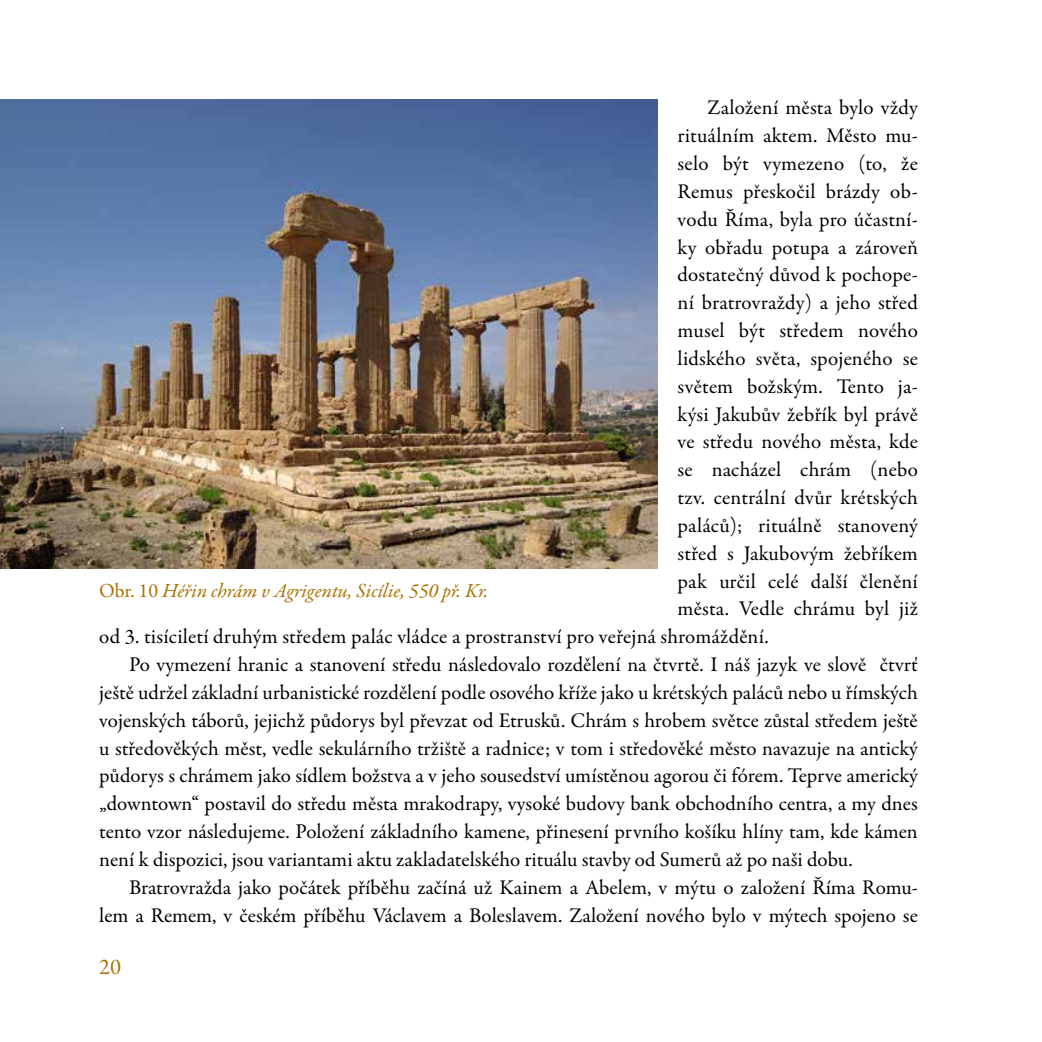
<style>
.page{position:relative;width:1042px;height:1042px;background:#fff}
.page>*{position:absolute;margin:0;border:0;box-sizing:border-box;transform-origin:0 0}
.t1{font:22.75px "Garamond Premr Pro";color:#ab7000}
.t2{font:21px "Garamond Premr Pro";color:#000}
.t3{font:italic 20.12px "Garamond Premr Pro";color:#ab7000}
.s1{font-style:normal}
</style>
<div class="page">
<img style="left:0;top:99px;width:658px;height:470px">
<p class="t2" style="left:707px;top:95px;width:212px">Založení města bylo vždy</p>
<p class="t2" style="left:677px;top:123px;width:242px">rituálním aktem. Město mu-</p>
<p class="t2" style="left:677px;top:151px;width:242px">selo být vymezeno (to, že</p>
<p class="t2" style="left:677px;top:179px;width:242px">Remus přeskočil brázdy ob-</p>
<p class="t2" style="left:677px;top:207px;width:242px">vodu Říma, byla pro účastní-</p>
<p class="t2" style="left:677px;top:234px;width:242px">ky obřadu potupa a zároveň</p>
<p class="t2" style="left:677px;top:262px;width:242px">dostatečný důvod k pochope-</p>
<p class="t2" style="left:677px;top:290px;width:242px">ní bratrovraždy) a jeho střed</p>
<p class="t2" style="left:677px;top:318px;width:242px">musel být středem nového</p>
<p class="t2" style="left:677px;top:346px;width:242px">lidského světa, spojeného se</p>
<p class="t2" style="left:677px;top:373px;width:242px">světem božským. Tento ja-</p>
<p class="t2" style="left:677px;top:401px;width:242px">kýsi Jakubův žebřík byl právě</p>
<p class="t2" style="left:677px;top:429px;width:242px">ve středu nového města, kde</p>
<p class="t2" style="left:677px;top:457px;width:242px">se nacházel chrám (nebo</p>
<p class="t2" style="left:677px;top:485px;width:242px">tzv. centrální dvůr krétských</p>
<p class="t2" style="left:677px;top:513px;width:242px">paláců); rituálně stanovený</p>
<p class="t2" style="left:677px;top:540px;width:242px">střed s Jakubovým žebříkem</p>
<p class="t2" style="left:677px;top:568px;width:242px">pak určil celé další členění</p>
<p class="t2" style="left:677px;top:596px;width:242px">města. Vedle chrámu byl již</p>
<p class="t2" style="left:99px;top:624px;width:671px">od 3. tisíciletí druhým středem palác vládce a prostranství pro veřejná shromáždění.</p>
<p class="t2" style="left:129px;top:652px;width:790px">Po vymezení hranic a stanovení středu následovalo rozdělení na čtvrtě. I náš jazyk ve slově čtvrť</p>
<p class="t2" style="left:99px;top:680px;width:820px">ještě udržel základní urbanistické rozdělení podle osového kříže jako u krétských paláců nebo u římských</p>
<p class="t2" style="left:99px;top:707px;width:820px">vojenských táborů, jejichž půdorys byl převzat od Etrusků. Chrám s hrobem světce zůstal středem ještě</p>
<p class="t2" style="left:99px;top:735px;width:820px">u středověkých měst, vedle sekulárního tržiště a radnice; v tom i středověké město navazuje na antický</p>
<p class="t2" style="left:99px;top:763px;width:820px">půdorys s chrámem jako sídlem božstva a v jeho sousedství umístěnou agorou či fórem. Teprve americký</p>
<p class="t2" style="left:99px;top:791px;width:820px">„downtown“ postavil do středu města mrakodrapy, vysoké budovy bank obchodního centra, a my dnes</p>
<p class="t2" style="left:99px;top:819px;width:820px">tento vzor následujeme. Položení základního kamene, přinesení prvního košíku hlíny tam, kde kámen</p>
<p class="t2" style="left:99px;top:846px;width:755px">není k dispozici, jsou variantami aktu zakladatelského rituálu stavby od Sumerů až po naši dobu.</p>
<p class="t2" style="left:129px;top:874px;width:790px">Bratrovražda jako počátek příběhu začíná už Kainem a Abelem, v mýtu o založení Říma Romu-</p>
<p class="t2" style="left:99px;top:902px;width:820px">lem a Remem, v českém příběhu Václavem a Boleslavem. Založení nového bylo v mýtech spojeno se</p>
<p class="t3" style="left:99px;top:578px;width:391px"><span class="s1">Obr. 10</span> Héřin chrám v Agrigentu, Sicílie, 550 př. Kr.</p>
<p class="t1" style="left:99px;top:953px;width:24px">20</p>
</div>
